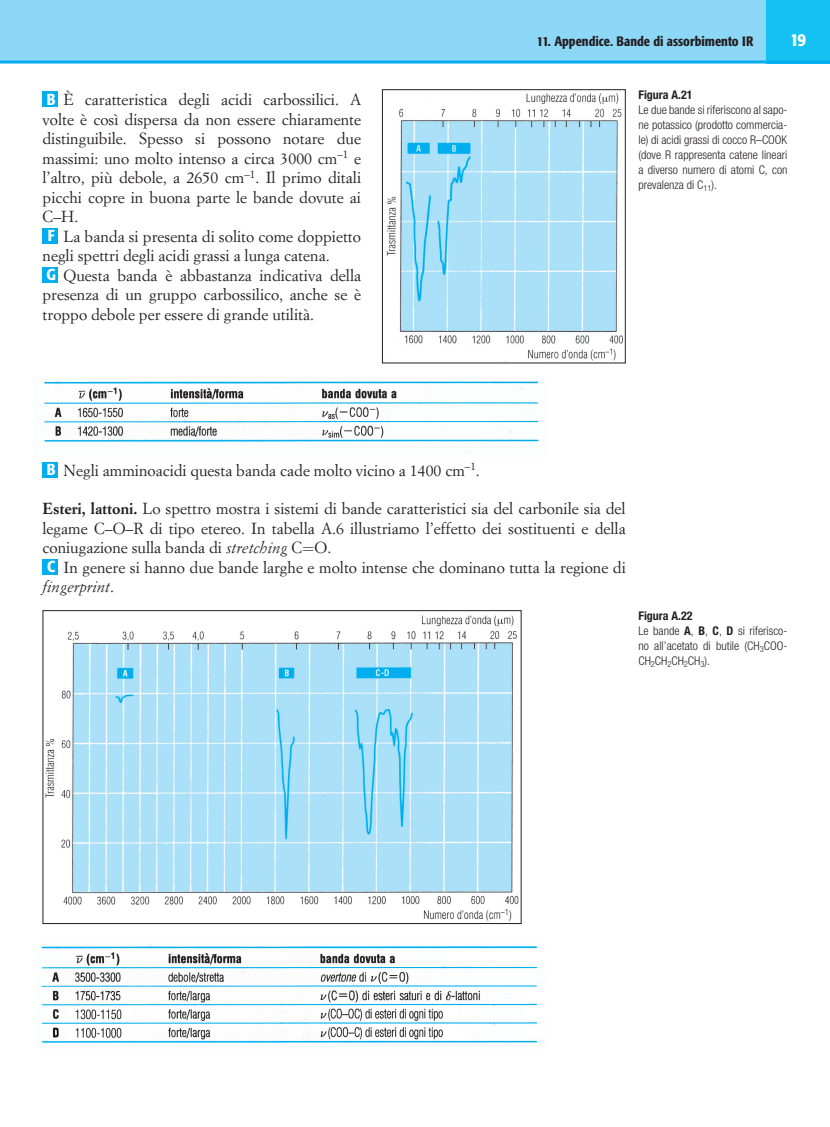
<style>
.page{position:relative;width:830px;height:1127px;background:#fff}
.page>*{position:absolute;margin:0;border:0;box-sizing:border-box;transform-origin:0 0}
.t1{font:500 condensed 18px "Formata";color:#fff}
.t2{font:15.75px/19.5px "Simoncini Garamond";color:#231f20}
.t3{font:500 condensed 13.5px "Formata";color:#231f20}
.t4{font:300 condensed 12px/15px "Helvetica Neue";color:#231f20;text-align:justify}
.t5{font:700 condensed 12px "Helvetica Neue";color:#231f20}
.s1{font-family:"Formata";font-weight:500;font-stretch:condensed;color:#fff}
.s2{font-weight:700}
.s3{font-style:italic}
</style>
<div class="page">
<div style="left:0;top:0;width:829px;height:62px;background:#8dd7f7"></div>
<div style="left:765px;top:0;width:64px;height:63px;background:#15c0f2"></div>
<hr style="left:0;top:61px;width:829px;height:3px;background:#00aeef">
<div style="left:43px;top:92px;width:15px;height:15px;background:#00aeef"></div>
<div style="left:43px;top:228px;width:15px;height:16px;background:#00aeef"></div>
<div style="left:43px;top:267px;width:15px;height:16px;background:#00aeef"></div>
<div style="left:43px;top:462px;width:15px;height:16px;background:#00aeef"></div>
<div style="left:43px;top:559px;width:15px;height:16px;background:#00aeef"></div>
<img style="left:386px;top:93px;width:237px;height:268px">
<div style="left:382px;top:89px;width:243px;height:274px;border:1px solid #231f20"></div>
<img style="left:34px;top:381px;width:511px;height:71px">
<img style="left:45px;top:615px;width:474px;height:306px">
<div style="left:43px;top:610px;width:478px;height:314px;border:1px solid #231f20"></div>
<img style="left:41px;top:944px;width:504px;height:103px">
<p class="t2" style="left:47px;top:89px;width:316px"><span class="s1">B</span> È caratteristica degli acidi carbossilici. A</p>
<p class="t2" style="left:43px;top:109px;width:320px">volte è così dispersa da non essere chiaramente</p>
<p class="t2" style="left:43px;top:128px;width:320px">distinguibile. Spesso si possono notare due</p>
<p class="t2" style="left:43px;top:148px;width:320px">massimi: uno molto intenso a circa 3000 cm<sup>–1</sup> e</p>
<p class="t2" style="left:43px;top:167px;width:320px">l’altro, più debole, a 2650 cm<sup>–1</sup>. Il primo ditali</p>
<p class="t2" style="left:43px;top:187px;width:320px">picchi copre in buona parte le bande dovute ai</p>
<p class="t2" style="left:43px;top:206px;width:37px">C–H.</p>
<p class="t2" style="left:48px;top:226px;width:315px"><span class="s1">F</span> La banda si presenta di solito come doppietto</p>
<p class="t2" style="left:43px;top:245px;width:288px">negli spettri degli acidi grassi a lunga catena.</p>
<p class="t2" style="left:46px;top:265px;width:316px"><span class="s1">G</span> Questa banda è abbastanza indicativa della</p>
<p class="t2" style="left:43px;top:284px;width:320px">presenza di un gruppo carbossilico, anche se è</p>
<p class="t2" style="left:43px;top:304px;width:273px">troppo debole per essere di grande utilità.</p>
<p class="t3" style="left:536px;top:33px;width:218px">11. Appendice. Bande di assorbimento IR</p>
<p class="t1" style="left:789px;top:28px;width:17px">19</p>
<p class="t5" style="left:638px;top:87px;width:56px">Figura A.21</p>
<p class="t4" style="left:638px;top:102px;width:150px">Le due bande si riferiscono al sapo&shy;ne potassico (prodotto commercia&shy;le) di acidi grassi di cocco R–COOK (dove R rappresenta catene lineari a diverso numero di atomi C, con prevalenza di C<sub>11</sub>).</p>
<p class="t2" style="left:47px;top:460px;width:434px"><span class="s1">B</span> Negli amminoacidi questa banda cade mol to vicino a 1400 cm<sup>–1</sup>.</p>
<p class="t2" style="left:43px;top:498px;width:584px"><span class="s2">Esteri, lattoni.</span> Lo spettro mostra i sistemi di bande caratteristici sia del carbonile sia del legame C–O–R di tipo etereo. In tabella A.6 illustriamo l’effetto dei sostituenti e della coniugazione sulla banda di <span class="s3">stretching</span> C O.<br><span class="s1">C</span> In genere si hanno due bande larghe e molto intense che dominano tutta la regione di <span class="s3">fingerprint</span>.</p>
<p class="t4" style="left:638px;top:608px;width:150px;text-align:left"><span class="s2">Figura A.22<br></span>Le bande <span class="s2">A</span>, <span class="s2">B</span>, <span class="s2">C</span>, <span class="s2">D</span> si riferisco&shy;no all’acetato di butile (CH<sub>3</sub>COO-<br>CH<sub>2</sub>CH<sub>2</sub>CH<sub>2</sub>CH<sub>3</sub>).</p>
</div>
